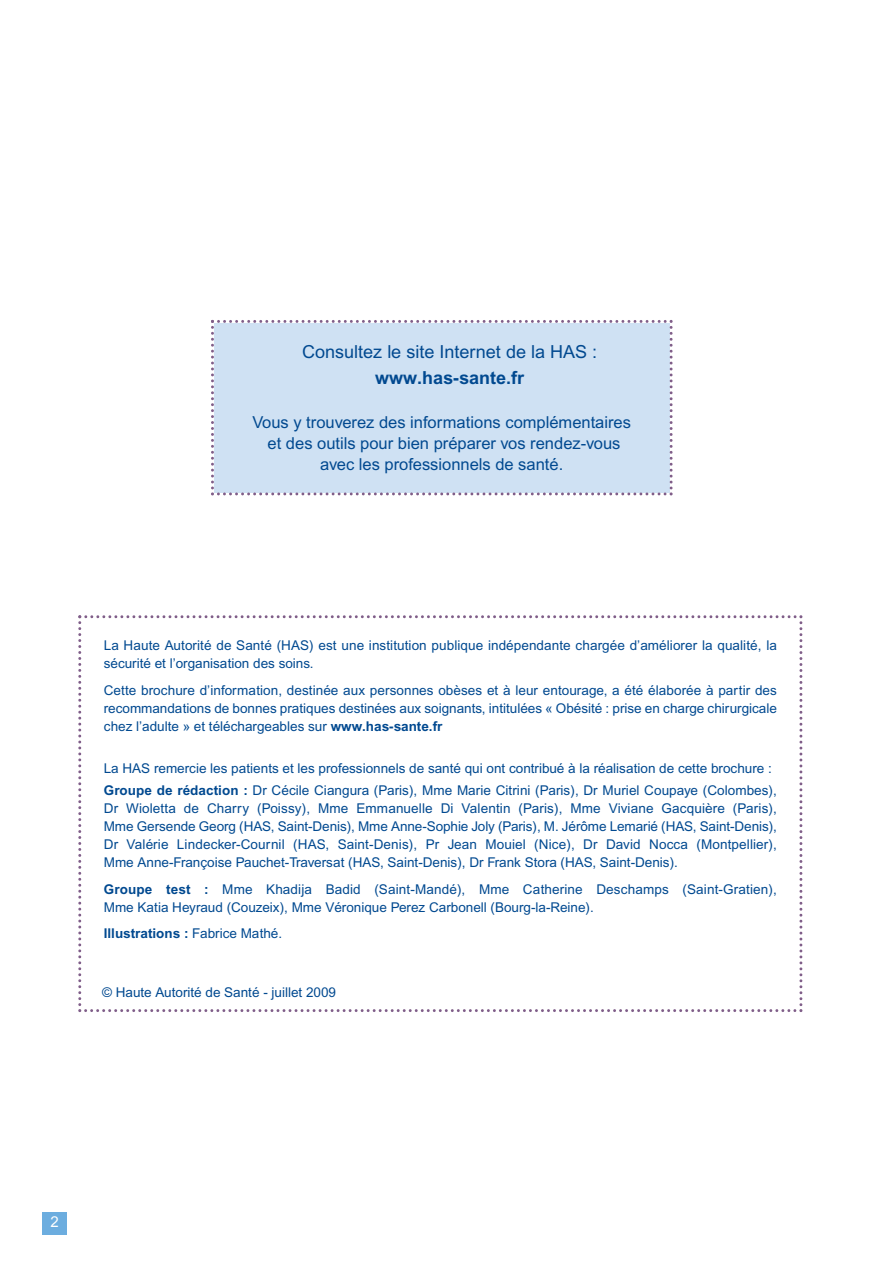
<style>
.page{position:relative;width:893px;height:1263px;background:#fff}
.page>*{position:absolute;margin:0;border:0;box-sizing:border-box;transform-origin:0 0}
.t1{font:18px "Arial";color:#014990}
.t2{font:700 18px "Arial";color:#014990}
.t3{font:16.5px/21px "Arial";color:#014990;text-align:center}
.t4{font:15px "Arial";color:#fff}
.t5{font:13.5px/18px "Arial";color:#014990}
.t6{font:700 13.5px "Arial";color:#014990}
.s1{font-weight:700}
.s2{font-weight:400}
</style>
<div class="page">
<svg style="left:78px;top:615px;width:724px;height:397px"></svg>
<div style="left:43px;top:1212px;width:24px;height:22px;background:#6caddf"></div>
<div style="left:211px;top:320px;width:462px;height:175px;background:#cfe1f3"></div>
<h1 class="t1" style="left:302px;top:345px;width:296px">Consultez le site Internet de la HAS :</h1>
<h1 class="t2" style="left:375px;top:371px;width:151px">www.has-sante.fr</h1>
<p class="t3" style="left:253px;top:413px;width:380px">Vous y trouverez des informations complémentaires et des outils pour bien préparer vos rendez-vous avec les professionnels de santé.</p>
<p class="t5" style="left:104px;top:638px;width:675px">La Haute Autorité de Santé (HAS) est une institution publique indépendante chargée d’améliorer la qualité, la sécurité et l’organisation des soins.</p>
<p class="t5" style="left:104px;top:682px;width:675px;text-align:justify">Cette brochure d’information, destinée aux personnes obèses et à leur entourage, a été élaborée à partir des recommandations de bonnes pratiques destinées aux soignants, intitulées « Obésité : prise en charge chirurgicale chez l’adulte » et téléchargeables sur <span class="s1">www.has-sante.fr</span></p>
<p class="t5" style="left:104px;top:758px;width:675px;line-height:22.2px">La HAS remercie les patients et les professionnels de santé qui ont contribué à la réalisation de cette brochure :<br><span class="s1">Groupe de rédaction :</span> Dr Cécile Ciangura (Paris), Mme Marie Citrini (Paris), Dr Muriel Coupaye (Colombes),</p>
<p class="t5" style="left:104px;top:801px;width:675px;text-align:justify">Dr Wioletta de Charry (Poissy), Mme Emmanuelle Di Valentin (Paris), Mme Viviane Gacquière (Paris), Mme Gersende Georg (HAS, Saint-Denis), Mme Anne-Sophie Joly (Paris), M. Jérôme Lemarié (HAS, Saint-Denis), Dr Valérie Lindecker-Cournil (HAS, Saint-Denis), Pr Jean Mouiel (Nice), Dr David Nocca (Montpellier), Mme Anne-Françoise Pauchet-Traversat (HAS, Saint-Denis), Dr Frank Stora (HAS, Saint-Denis).</p>
<p class="t5" style="left:104px;top:881px;width:675px"><span class="s1">Groupe test :</span> Mme Khadija Badid (Saint-Mandé), Mme Catherine Deschamps (Saint-Gratien),<br>Mme Katia Heyraud (Couzeix), Mme Véronique Perez Carbonell (Bourg-la-Reine).</p>
<p class="t6" style="left:104px;top:928px;width:180px">Illustrations : <span class="s2">Fabrice Mathé.</span></p>
<p class="t5" style="left:102px;top:985px;width:236px">© Haute Autorité de Santé - juillet 2009</p>
<p class="t4" style="left:50px;top:1216px;width:10px">2</p>
</div>
